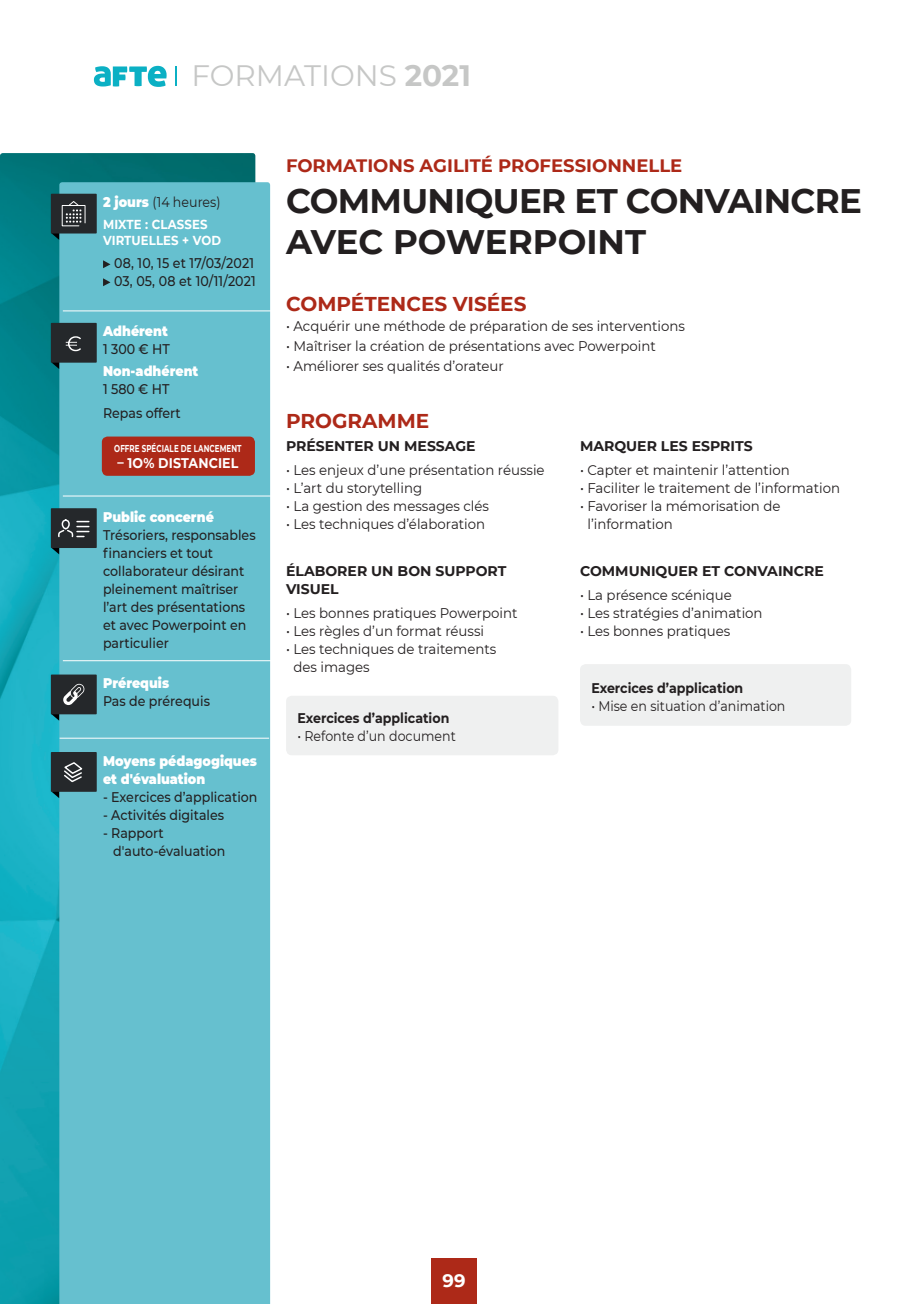
<style>
.page{position:relative;width:908px;height:1304px;background:#fff}
.page>*{position:absolute;margin:0;border:0;box-sizing:border-box;transform-origin:0 0}
.t1{font:700 34px/40.8px "Montserrat";letter-spacing:-.02em;color:#231f20}
.t2{font:29.4px "Montserrat";color:#c6c7c6}
.t3{font:700 20px "Montserrat";color:#ad2918}
.t4{font:700 18px "Montserrat";color:#ad2918}
.t5{font:700 18px "Montserrat";color:#fff}
.t6{font:14px/18px "Montserrat";color:#231f20;scale:.95 1}
.t7{font:500 14px/18px "Montserrat";color:#231f20;scale:.9 1}
.t8{font:700 14px/18px "Montserrat";color:#231f20}
.t9{font:900 14px/18px "Montserrat";color:#fff;scale:.9 1}
.t10{font:14px "Montserrat";color:#231f20;scale:.9 1}
.t11{font:700 14px "Montserrat";color:#231f20;scale:.9 1}
.t12{font:700 14px "Montserrat";letter-spacing:.01em;color:#fff;scale:.9 1}
.t13{font:700 13px/16px "Montserrat";letter-spacing:.01em;color:#fff;scale:.9 1}
.t14{font:700 10px "Montserrat";letter-spacing:.01em;color:#fff;scale:.71 1}
.s1{font-weight:700}
.s2{font-weight:900;color:#fff}
</style>
<div class="page">
<img style="left:0;top:153px;width:255px;height:1151px">
<div style="left:59px;top:182px;width:211px;height:1122px;background:#66c0cf"></div>
<svg style="left:103px;top:260px;width:7px;height:8px"></svg>
<svg style="left:103px;top:278px;width:7px;height:8px"></svg>
<div style="left:51px;top:194px;width:46px;height:40px;background:#25282b"></div>
<svg style="left:51px;top:201px;width:35px;height:39px"></svg>
<svg style="left:51px;top:363px;width:8px;height:6px"></svg>
<div style="left:51px;top:323px;width:46px;height:40px;background:#25282b"></div>
<svg style="left:66px;top:336px;width:15px;height:15px"></svg>
<hr style="left:63px;top:310px;width:209px;height:1px;background:#fff">
<svg style="left:51px;top:714px;width:8px;height:7px"></svg>
<div style="left:51px;top:675px;width:46px;height:39px;background:#25282b"></div>
<svg style="left:63px;top:684px;width:22px;height:21px"></svg>
<svg style="left:51px;top:792px;width:8px;height:6px"></svg>
<div style="left:51px;top:752px;width:46px;height:40px;background:#25282b"></div>
<svg style="left:64px;top:762px;width:19px;height:21px"></svg>
<svg style="left:51px;top:548px;width:8px;height:6px"></svg>
<div style="left:51px;top:508px;width:46px;height:40px;background:#25282b"></div>
<div style="left:61px;top:519px;width:9px;height:10px;border:1px solid #fff;border-radius:4px"></div>
<svg style="left:58px;top:521px;width:31px;height:17px"></svg>
<hr style="left:63px;top:495px;width:209px;height:1px;background:#fff">
<hr style="left:63px;top:660px;width:209px;height:1px;background:#fff">
<hr style="left:60px;top:738px;width:209px;height:1px;background:#fff">
<div style="left:286px;top:696px;width:272px;height:59px;background:#eff0f0;border-radius:6px"></div>
<div style="left:579px;top:664px;width:271px;height:62px;background:#eff0f0;border-radius:6px"></div>
<hr style="left:175px;top:66px;width:2px;height:20px;background:#0bb0c4">
<svg style="left:94px;top:66px;width:72px;height:21px"></svg>
<div style="left:431px;top:1259px;width:45px;height:45px;background:#ad2918"></div>
<div style="left:102px;top:437px;width:153px;height:39px;background:#ad2918;border-radius:6px"></div>
<h2 class="t2" style="left:191px;top:55px;width:281px">FORMATIONS <span class="s1">2021</span></h2>
<p class="t10" style="left:103px;top:192px;width:132px"><span class="s2">2 jours</span> (14 heures)</p>
<p class="t13" style="left:103px;top:215px;width:132px">MIXTE : CLASSES<br>VIRTUELLES + VOD</p>
<p class="t7" style="left:114px;top:254px;width:159px">08, 10, 15 et 17/03/2021<br>03, 05, 08 et 10/11/2021</p>
<p class="t9" style="left:103px;top:321px;width:73px">Adhérent</p>
<p class="t7" style="left:103px;top:340px;width:76px">1 300 € HT</p>
<p class="t9" style="left:103px;top:361px;width:107px">Non-adhérent</p>
<p class="t7" style="left:103px;top:377px;width:88px;line-height:23.6px">1 580 € HT<br>Repas offert</p>
<p class="t14" style="left:114px;top:441px;width:181px">OFFRE SPÉCIALE DE LANCEMENT</p>
<p class="t12" style="left:117px;top:453px;width:136px">– 1O% DISTANCIEL</p>
<p class="t9" style="left:103px;top:507px;width:125px">Public concerné</p>
<p class="t7" style="left:103px;top:525px;width:171px">Trésoriers, responsables financiers et tout collaborateur désirant pleinement maîtriser l’art des présentations et avec Powerpoint en particulier</p>
<p class="t9" style="left:103px;top:673px;width:75px">Prérequis</p>
<p class="t7" style="left:103px;top:691px;width:120px">Pas de prérequis</p>
<p class="t9" style="left:103px;top:751px;width:173px">Moyens pédagogiques et d'évaluation</p>
<p class="t7" style="left:103px;top:787px;width:173px">- Exercices d’application</p>
<p class="t7" style="left:103px;top:805px;width:136px">- Activités digitales</p>
<p class="t7" style="left:113px;top:823px;width:126px;text-indent:-10px">- Rapport d'auto-évaluation</p>
<p class="t4" style="left:286px;top:152px;width:397px">FORMATIONS AGILITÉ PROFESSIONNELLE</p>
<h1 class="t1" style="left:286px;top:179px;width:577px">COMMUNIQUER ET CONVAINCRE<br>AVEC POWERPOINT</h1>
<h3 class="t3" style="left:286px;top:290px;width:242px">COMPÉTENCES VISÉES</h3>
<p class="t6" style="left:286px;top:317px;width:421px">• Acquérir une méthode de préparation de ses interventions</p>
<p class="t6" style="left:286px;top:337px;width:390px">• Maîtriser la création de présentations avec Powerpoint</p>
<p class="t6" style="left:286px;top:357px;width:231px">• Améliorer ses qualités d’orateur</p>
<h3 class="t3" style="left:286px;top:406px;width:145px">PROGRAMME</h3>
<p class="t8" style="left:286px;top:437px;width:191px">PRÉSENTER UN MESSAGE</p>
<p class="t6" style="left:286px;top:460px;width:273px">• Les enjeux d’une présentation réussie</p>
<p class="t6" style="left:286px;top:478px;width:145px">• L’art du storytelling</p>
<p class="t6" style="left:286px;top:496px;width:215px">• La gestion des messages clés</p>
<p class="t6" style="left:286px;top:514px;width:211px">• Les techniques d’élaboration</p>
<p class="t8" style="left:286px;top:562px;width:222px">ÉLABORER UN BON SUPPORT<br>VISUEL</p>
<p class="t6" style="left:286px;top:603px;width:245px">• Les bonnes pratiques Powerpoint</p>
<p class="t6" style="left:286px;top:621px;width:210px">• Les règles d’un format réussi</p>
<p class="t6" style="left:293px;top:639px;width:215px;text-indent:-7px">• Les techniques de traitements des images</p>
<p class="t11" style="left:297px;top:708px;width:170px">Exercices d’application</p>
<p class="t10" style="left:297px;top:727px;width:177px">• Refonte d’un document</p>
<p class="t8" style="left:579px;top:436px;width:174px">MARQUER LES ESPRITS</p>
<p class="t6" style="left:579px;top:460px;width:222px">• Capter et maintenir l’attention</p>
<p class="t6" style="left:579px;top:478px;width:275px">• Faciliter le traitement de l’information</p>
<p class="t6" style="left:587px;top:496px;width:205px;text-indent:-7px">• Favoriser la mémorisation de l’information</p>
<p class="t8" style="left:579px;top:561px;width:245px">COMMUNIQUER ET CONVAINCRE</p>
<p class="t6" style="left:579px;top:585px;width:161px">• La présence scénique</p>
<p class="t6" style="left:579px;top:603px;width:194px">• Les stratégies d’animation</p>
<p class="t6" style="left:579px;top:621px;width:160px">• Les bonnes pratiques</p>
<p class="t11" style="left:591px;top:678px;width:170px">Exercices d’application</p>
<p class="t10" style="left:591px;top:696px;width:217px">• Mise en situation d’animation</p>
<p class="t5" style="left:442px;top:1268px;width:24px">99</p>
</div>
